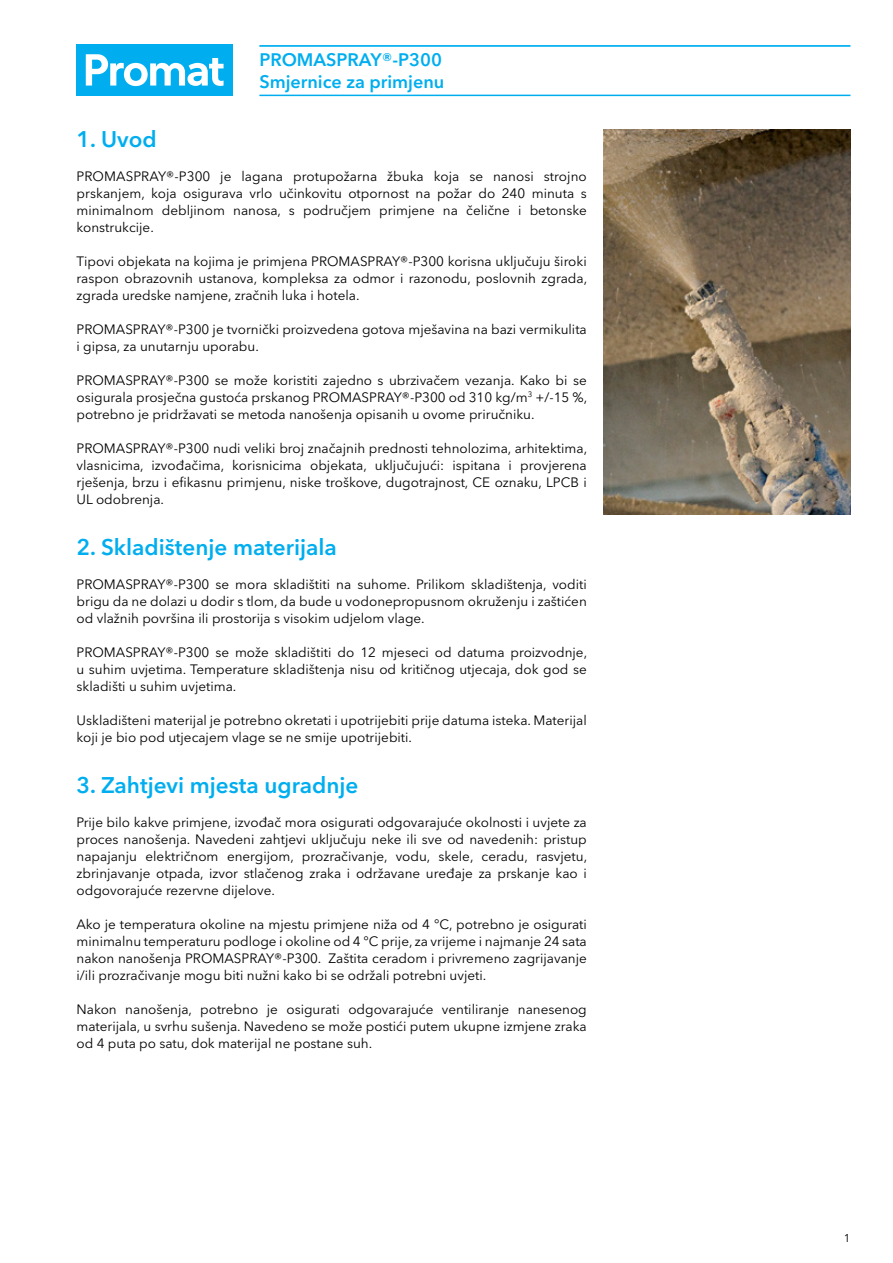
<style>
.page{position:relative;width:893px;height:1263px;background:#fff}
.page>*{position:absolute;margin:0;border:0;box-sizing:border-box;transform-origin:0 0}
.t1{font:600 22.5px "Avenir Next W1 G";color:#00aeef}
.t2{font:600 18px/21.3px "Avenir Next W1 G";color:#00aeef}
.t3{font:13.5px/17px "Avenir Next W1 G";color:#000;text-align:justify}
.t4{font:11.25px "Avenir Next W1 G";color:#000}
</style>
<div class="page">
<img style="left:604px;top:130px;width:246px;height:384px">
<div style="left:77px;top:45px;width:156px;height:51px;background:#00aeef"></div>
<svg style="left:86px;top:54px;width:138px;height:32px"></svg>
<hr style="left:259px;top:45px;width:591px;height:2px;background:#00aeef">
<hr style="left:259px;top:95px;width:591px;height:1px;background:#00aeef">
<h2 class="t2" style="left:259px;top:49px;width:186px">PROMASPRAY®-P300<br>Smjernice za primjenu</h2>
<h1 class="t1" style="left:77px;top:125px;width:82px">1. Uvod</h1>
<p class="t3" style="left:77px;top:168px;width:512px">PROMASPRAY®-P300 je lagana protupožarna žbuka koja se nanosi strojno prskanjem, koja osigurava vrlo učinkovitu otpornost na požar do 240 minuta s minimalnom debljinom nanosa, s područjem primjene na čelične i betonske konstrukcije.</p>
<p class="t3" style="left:77px;top:253px;width:512px">Tipovi objekata na kojima je primjena PROMASPRAY®-P300 korisna uključuju široki raspon obrazovnih ustanova, kompleksa za odmor i razonodu, poslovnih zgrada, zgrada uredske namjene, zračnih luka i hotela.</p>
<p class="t3" style="left:77px;top:321px;width:512px">PROMASPRAY®-P300 je tvornički proizvedena gotova mješavina na bazi vermikulita i gipsa, za unutarnju uporabu.</p>
<p class="t3" style="left:77px;top:372px;width:512px">PROMASPRAY®-P300 se može koristiti zajedno s ubrzivačem vezanja. Kako bi se osigurala prosječna gustoća prskanog PROMASPRAY®-P300 od 310 kg/m<sup>3</sup> +/-15 %, potrebno je pridržavati se metoda nanošenja opisanih u ovome priručniku.</p>
<p class="t3" style="left:77px;top:440px;width:512px">PROMASPRAY®-P300 nudi veliki broj značajnih prednosti tehnolozima, arhitektima, vlasnicima, izvođačima, korisnicima objekata, uključujući: ispitana i provjerena rješenja, brzu i efikasnu primjenu, niske troškove, dugotrajnost, CE oznaku, LPCB i UL odobrenja.</p>
<h1 class="t1" style="left:77px;top:533px;width:262px">2. Skladištenje materijala</h1>
<p class="t3" style="left:77px;top:576px;width:512px">PROMASPRAY®-P300 se mora skladištiti na suhome. Prilikom skladištenja, voditi brigu da ne dolazi u dodir s tlom, da bude u vodonepropusnom okruženju i zaštićen od vlažnih površina ili prostorija s visokim udjelom vlage.</p>
<p class="t3" style="left:77px;top:644px;width:512px">PROMASPRAY®-P300 se može skladištiti do 12 mjeseci od datuma proizvodnje, u suhim uvjetima. Temperature skladištenja nisu od kritičnog utjecaja, dok god se skladišti u suhim uvjetima.</p>
<p class="t3" style="left:77px;top:712px;width:512px">Uskladišteni materijal je potrebno okretati i upotrijebiti prije datuma isteka. Materijal koji je bio pod utjecajem vlage se ne smije upotrijebiti.</p>
<h1 class="t1" style="left:77px;top:771px;width:283px">3. Zahtjevi mjesta ugradnje</h1>
<p class="t3" style="left:77px;top:814px;width:512px">Prije bilo kakve primjene, izvođač mora osigurati odgovarajuće okolnosti i uvjete za proces nanošenja. Navedeni zahtjevi uključuju neke ili sve od navedenih: pristup napajanju električnom energijom, prozračivanje, vodu, skele, ceradu, rasvjetu, zbrinjavanje otpada, izvor stlačenog zraka i održavane uređaje za prskanje kao i odgovorajuće rezervne dijelove.</p>
<p class="t3" style="left:77px;top:916px;width:512px">Ako je temperatura okoline na mjestu primjene niža od 4 °C, potrebno je osigurati minimalnu temperaturu podloge i okoline od 4 °C prije, za vrijeme i najmanje 24 sata nakon nanošenja PROMASPRAY®-P300. Zaštita ceradom i privremeno zagrijavanje i/ili prozračivanje mogu biti nužni kako bi se održali potrebni uvjeti.</p>
<p class="t3" style="left:77px;top:1001px;width:512px">Nakon nanošenja, potrebno je osigurati odgovarajuće ventiliranje nanesenog materijala, u svrhu sušenja. Navedeno se može postići putem ukupne izmjene zraka od 4 puta po satu, dok materijal ne postane suh.</p>
<p class="t4" style="left:844px;top:1231px;width:8px">1</p>
</div>
